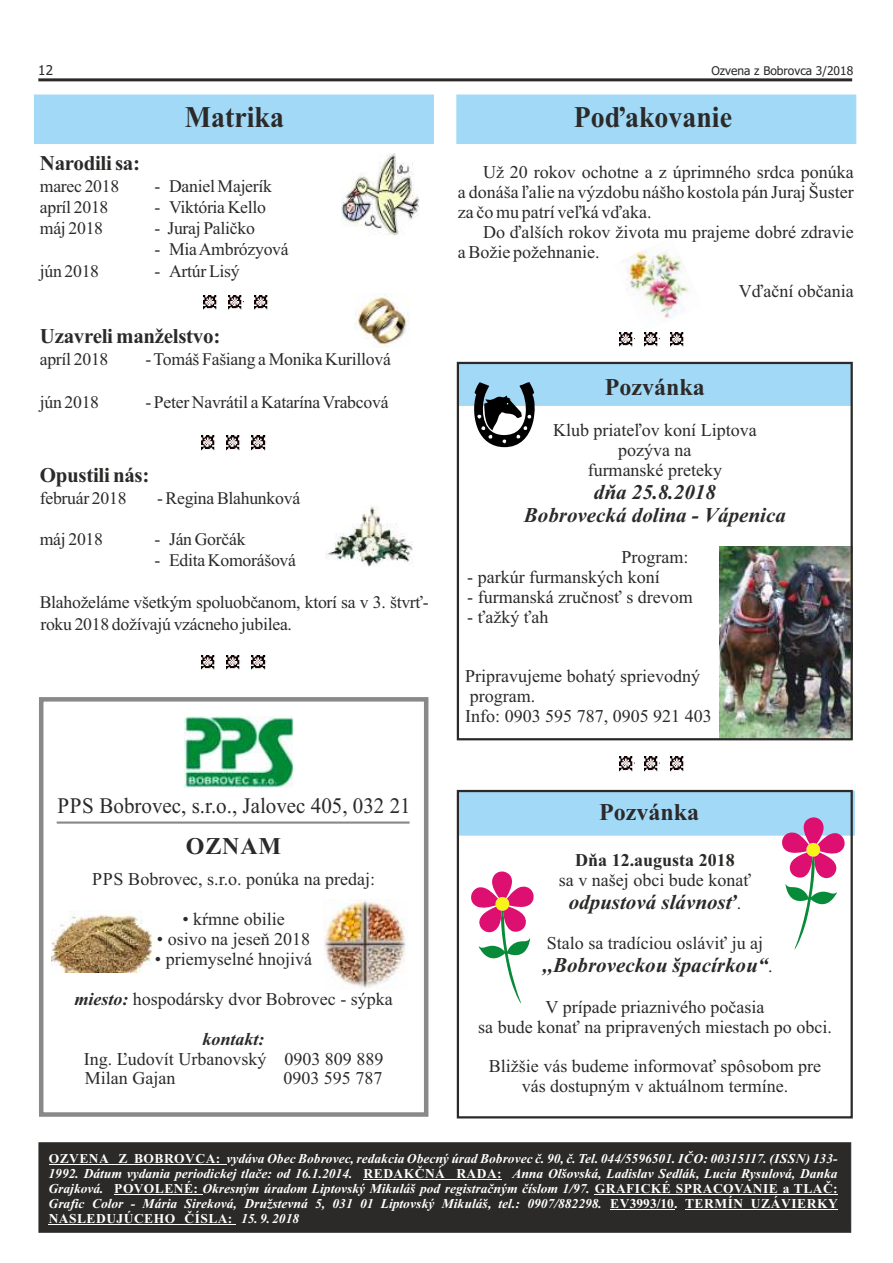
<style>
.page{position:relative;width:893px;height:1263px;background:#fff}
.page>*{position:absolute;margin:0;border:0;box-sizing:border-box;transform-origin:0 0}
.t1{font:700 30px "Times New Roman";color:#2b2a29;scale:.93 1}
.t2{font:700 24px "Times New Roman";color:#2b2a29}
.t3{font:22.2px "Times New Roman";color:#2b2a29;scale:.95 1}
.t4{font:italic 700 21px/23.2px "Times New Roman";color:#2b2a29;text-align:center}
.t5{font:700 21px "Times New Roman";letter-spacing:-.015em;color:#2b2a29}
.t6{font:18px/20px "Times New Roman";color:#2b2a29}
.t7{font:700 18px "Times New Roman";color:#2b2a29}
.t8{font:italic 700 18px "Times New Roman";color:#2b2a29}
.t9{font:17.7px/21.1px "Times New Roman";letter-spacing:-.015em;color:#2b2a29}
.t10{font:italic 700 13.5px/15px "Times New Roman";color:#fefefe;text-align:justify}
.t11{font:13.5px "Tahoma";color:#2b2a29}
.t12{font:12px "Tahoma";color:#2b2a29}
.s1{font-weight:700;font-style:italic}
.s2{font-weight:400;font-style:normal;font-size:18px}
.s3{font-style:normal}
</style>
<div class="page">
<img style="left:720px;top:546px;width:130px;height:191px">
<img style="left:52px;top:911px;width:102px;height:61px">
<hr style="left:38px;top:78px;width:814px;height:3px;background:#2b2a29">
<div style="left:38px;top:1142px;width:813px;height:91px;background:#2b2a29"></div>
<hr style="left:49px;top:1164px;width:177px;height:1px;background:#fefefe">
<hr style="left:363px;top:1179px;width:139px;height:1px;background:#fefefe">
<hr style="left:114px;top:1194px;width:88px;height:1px;background:#fefefe">
<hr style="left:595px;top:1194px;width:243px;height:1px;background:#fefefe">
<hr style="left:610px;top:1209px;width:65px;height:1px;background:#fefefe">
<hr style="left:685px;top:1209px;width:153px;height:1px;background:#fefefe">
<hr style="left:49px;top:1224px;width:187px;height:1px;background:#fefefe">
<div style="left:34px;top:95px;width:400px;height:49px;background:#a2d9f7"></div>
<div style="left:457px;top:95px;width:399px;height:49px;background:#a2d9f7"></div>
<img style="left:325px;top:505px;width:88px;height:62px">
<img style="left:342px;top:154px;width:78px;height:81px">
<img style="left:204px;top:296px;width:14px;height:14px">
<img style="left:229px;top:296px;width:14px;height:14px">
<img style="left:254px;top:296px;width:15px;height:14px">
<img style="left:201px;top:436px;width:14px;height:15px">
<img style="left:226px;top:436px;width:14px;height:15px">
<img style="left:252px;top:436px;width:14px;height:15px">
<img style="left:620px;top:332px;width:14px;height:15px">
<img style="left:645px;top:332px;width:14px;height:15px">
<img style="left:670px;top:332px;width:15px;height:15px">
<img style="left:620px;top:757px;width:13px;height:15px">
<img style="left:645px;top:757px;width:13px;height:15px">
<img style="left:670px;top:757px;width:14px;height:15px">
<img style="left:201px;top:655px;width:15px;height:15px">
<img style="left:226px;top:655px;width:15px;height:15px">
<img style="left:252px;top:655px;width:14px;height:15px">
<img style="left:622px;top:242px;width:68px;height:77px">
<img style="left:185px;top:717px;width:109px;height:70px">
<svg style="left:56px;top:821px;width:354px;height:3px"></svg>
<div style="left:39px;top:697px;width:389px;height:420px;border:4px solid #898989"></div>
<img style="left:355px;top:294px;width:54px;height:54px">
<div style="left:457px;top:362px;width:396px;height:378px;border:2px solid #2b2a29"></div>
<img style="left:323px;top:900px;width:83px;height:88px">
<svg style="left:458px;top:363px;width:394px;height:85px"></svg>
<svg style="left:457px;top:790px;width:398px;height:214px"></svg>
<p class="t11" style="left:38px;top:64px;width:16px">12</p>
<p class="t12" style="left:711px;top:66px;width:143px">Ozvena z Bobrovca 3/2018</p>
<h1 class="t1" style="left:185px;top:107px;width:108px">Matrika</h1>
<h1 class="t1" style="left:574px;top:107px;width:172px">Poďakovanie</h1>
<p class="t5" style="left:40px;top:156px;width:102px">Narodili sa:</p>
<p class="t9" style="left:40px;top:177px;width:81px">marec 2018</p>
<p class="t9" style="left:154px;top:177px;width:119px">- Daniel Majerík</p>
<p class="t9" style="left:40px;top:198px;width:70px">apríl 2018</p>
<p class="t9" style="left:154px;top:198px;width:113px">- Viktória Kello</p>
<p class="t9" style="left:40px;top:219px;width:65px">máj 2018</p>
<p class="t9" style="left:154px;top:219px;width:102px">- Juraj Paličko</p>
<p class="t9" style="left:154px;top:241px;width:136px">- Mia Ambrózyová</p>
<p class="t9" style="left:40px;top:262px;width:61px">jún 2018</p>
<p class="t9" style="left:154px;top:262px;width:87px">- Artúr Lisý</p>
<p class="t5" style="left:40px;top:329px;width:182px">Uzavreli manželstvo:</p>
<p class="t9" style="left:40px;top:350px;width:70px">apríl 2018</p>
<p class="t9" style="left:145px;top:350px;width:247px">- Tomáš Fašiang a Monika Kurillová</p>
<p class="t9" style="left:40px;top:393px;width:61px">jún 2018</p>
<p class="t9" style="left:145px;top:393px;width:245px">- Peter Navrátil a Katarína Vrabcová</p>
<p class="t5" style="left:40px;top:468px;width:111px">Opustili nás:</p>
<p class="t9" style="left:40px;top:489px;width:88px">február 2018</p>
<p class="t9" style="left:157px;top:489px;width:145px">- Regina Blahunková</p>
<p class="t9" style="left:40px;top:530px;width:65px">máj 2018</p>
<p class="t9" style="left:154px;top:530px;width:93px">- Ján Gorčák</p>
<p class="t9" style="left:154px;top:551px;width:143px">- Edita Komorášová</p>
<p class="t9" style="left:40px;top:594px;width:390px">Blahoželáme všetkým spoluobčanom, ktorí sa v 3. štvrť&shy;roku 2018 dožívajú vzácneho jubilea.</p>
<p class="t3" style="left:57px;top:798px;width:373px">PPS Bobrovec, s.r.o., Jalovec 405, 032 21</p>
<h2 class="t2" style="left:186px;top:838px;width:97px">OZNAM</h2>
<p class="t6" style="left:92px;top:871px;width:285px">PPS Bobrovec, s.r.o. ponúka na predaj:</p>
<p class="t6" style="left:182px;top:911px;width:104px">• kŕmne obilie</p>
<p class="t6" style="left:157px;top:931px;width:155px">• osivo na jeseň 2018</p>
<p class="t6" style="left:155px;top:950px;width:159px">• priemyselné hnojivá</p>
<p class="t6" style="left:74px;top:990px;width:320px"><span class="s1">miesto:</span> hospodársky dvor Bobrovec - sýpka</p>
<p class="t8" style="left:203px;top:1032px;width:64px">kontakt:</p>
<p class="t6" style="left:84px;top:1050px;width:301px">Ing. Ľudovít Urbanovský 0903 809 889<br>Milan Gajan</p>
<p class="t6" style="left:283px;top:1070px;width:100px">0903 595 787</p>
<p class="t6" style="left:458px;top:164px;width:398px;text-align:justify;text-indent:25px">Už 20 rokov ochotne a z úprimného srdca ponúka a donáša ľalie na výzdobu nášho kostola pán Juraj Šuster za čo mu patrí veľká vďaka.</p>
<p class="t6" style="left:458px;top:223px;width:398px;text-indent:25px">Do ďalších rokov života mu prajeme dobré zdravie a Božie požehnanie.</p>
<p class="t6" style="left:739px;top:283px;width:117px">Vďační občania</p>
<h2 class="t2" style="left:605px;top:379px;width:102px">Pozvánka</h2>
<p class="t6" style="left:553px;top:422px;width:205px;text-align:center">Klub priateľov koní Liptova pozýva na<br>furmanské preteky</p>
<p class="t4" style="left:524px;top:482px;width:263px">dňa 25.8.2018<br>Bobrovecká dolina - Vápenica</p>
<p class="t6" style="left:621px;top:548px;width:68px">Program:</p>
<p class="t6" style="left:467px;top:568px;width:194px">- parkúr furmanských koní</p>
<p class="t6" style="left:467px;top:588px;width:227px">- furmanská zručnosť s drevom</p>
<p class="t6" style="left:467px;top:608px;width:83px">- ťažký ťah</p>
<p class="t6" style="left:465px;top:668px;width:248px">Pripravujeme bohatý sprievodný program.<br>Info: 0903 595 787, 0905 921 403</p>
<h2 class="t2" style="left:599px;top:804px;width:102px">Pozvánka</h2>
<p class="t7" style="left:575px;top:854px;width:161px">Dňa 12.augusta 2018</p>
<p class="t6" style="left:559px;top:872px;width:194px">sa v našej obci bude konať</p>
<p class="t4" style="left:569px;top:892px;width:174px">odpustová slávnosť<span class="s2">.</span></p>
<p class="t6" style="left:547px;top:935px;width:218px">Stalo sa tradíciou osláviť ju aj</p>
<p class="t4" style="left:542px;top:955px;width:232px">,,Bobroveckou špacírkou“<span class="s2">.</span></p>
<p class="t6" style="left:478px;top:998px;width:355px;text-align:center">V prípade priaznivého počasia<br>sa bude konať na pripravených miestach po obci.</p>
<p class="t6" style="left:489px;top:1058px;width:334px;text-align:center">Bližšie vás budeme informovať spôsobom pre vás dostupným v aktuálnom termíne.</p>
<p class="t10" style="left:49px;top:1153px;width:791px"><span class="s3">OZVENA Z BOBROVCA:</span> vydáva Obec Bobrovec, redakcia Obecný úrad Bobrovec č. 90, č. Tel. 044/5596501. IČO: 00315117. (ISSN) 133- 1992. Dátum vydania periodickej tlače: od 16.1.2014. <span class="s3">REDAKČNÁ RADA:</span> Anna Olšovská, Ladislav Sedlák, Lucia Rysulová, Danka Grajková. <span class="s3">POVOLENÉ:</span> Okresným úradom Liptovský Mikuláš pod registračným číslom 1/97. <span class="s3">GRAFICKÉ SPRACOVANIE a TLAČ:<br></span>Grafic Color - Mária Sireková, Družstevná 5, 031 01 Liptovský Mikuláš, tel.: 0907/882298. <span class="s3">EV3993/10. TERMÍN UZÁVIERKY NASLEDUJÚCEHO ČÍSLA:</span> 15. 9. 2018</p>
</div>
